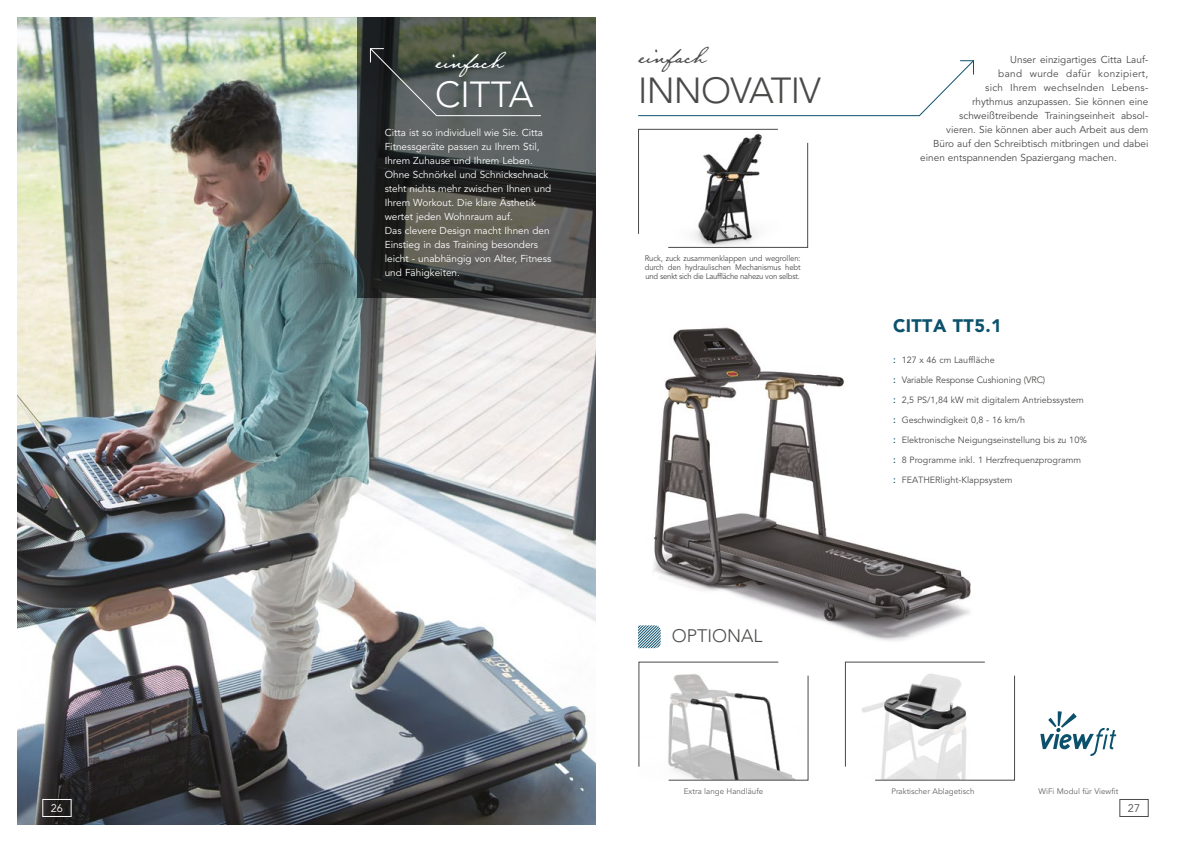
<style>
.page{position:relative;width:1191px;height:842px;background:#fff}
.page>*{position:absolute;margin:0;border:0;box-sizing:border-box;transform-origin:0 0}
.t1{font:300 36px "Avenir LT Std";letter-spacing:-.02em;color:#4a4a49}
.t2{font:300 36px "Avenir LT Std";color:#fff}
.t3{font:34px "Emily Austin";color:#fff}
.t4{font:34px "Emily Austin";color:#4a4a49}
.t5{font:900 18px "Avenir LT Std";letter-spacing:.02em;color:#0b516c}
.t6{font:300 18px "Avenir LT Std";color:#4a4a49}
.t7{font:11px "Avenir LT Std";color:#fff}
.t8{font:11px "Avenir LT Std";color:#4a4a49}
.t9{font:10px/14px "Avenir LT Std";color:#fff}
.t10{font:10px "Avenir LT Std";color:#4a4a49}
.t11{font:10px "Avenir LT Std";letter-spacing:.025em;color:#4a4a49}
.t12{font:10px "Avenir LT Std";letter-spacing:.035em;color:#4a4a49}
.t13{font:9.2px "Avenir LT Std";letter-spacing:-.01em;color:#4a4a49}
.t14{font:9px "Avenir LT Std";color:#4a4a49}
.t15{font:8px/9px "Avenir LT Std";letter-spacing:-.03em;color:#4a4a49;text-align:justify;scale:.96 1}
.t16{font:8px "Avenir LT Std";color:#646363}
.s1{font-weight:500;font-size:10px;color:#0b516c}
</style>
<div class="page">
<img style="left:17px;top:17px;width:578px;height:808px">
<svg style="left:357px;top:17px;width:238px;height:281px"></svg>
<svg style="left:369px;top:48px;width:172px;height:69px"></svg>
<img style="left:653px;top:327px;width:318px;height:318px">
<svg style="left:638px;top:625px;width:22px;height:23px"></svg>
<svg style="left:1040px;top:711px;width:76px;height:45px"></svg>
<svg style="left:638px;top:60px;width:336px;height:57px"></svg>
<svg style="left:638px;top:128px;width:170px;height:120px"></svg>
<svg style="left:638px;top:661px;width:171px;height:120px"></svg>
<svg style="left:844px;top:661px;width:171px;height:120px"></svg>
<div style="left:43px;top:799px;width:28px;height:18px;border:1px solid #fff"></div>
<div style="left:1119px;top:799px;width:29px;height:18px;border:1px solid #4a4a49"></div>
<h2 class="t3" style="left:435px;top:35px;width:69px">einfach</h2>
<h1 class="t2" style="left:435px;top:74px;width:100px">CITTA</h1>
<p class="t9" style="left:385px;top:126px;width:168px">Citta ist so individuell wie Sie. Citta Fitnessgeräte passen zu Ihrem Stil, Ihrem Zuhause und Ihrem Leben.<br>Ohne Schnörkel und Schnickschnack steht nichts mehr zwischen Ihnen und Ihrem Workout. Die klare Ästhetik wertet jeden Wohnraum auf.<br>Das clevere Design macht Ihnen den Einstieg in das Training besonders leicht - unabhängig von Alter, Fitness und Fähigkeiten.</p>
<h2 class="t4" style="left:638px;top:31px;width:69px">einfach</h2>
<h1 class="t1" style="left:638px;top:69px;width:184px">INNOVATIV</h1>
<p class="t15" style="left:645px;top:254px;width:164px">Ruck, zuck zusammenklappen und wegrollen: durch den hydraulischen Mechanismus hebt und senkt sich die Lauffläche nahezu von selbst.</p>
<h3 class="t6" style="left:671px;top:625px;width:92px">OPTIONAL</h3>
<p class="t10" style="left:1010px;top:54px;width:140px">Unser einzigartiges Citta Lauf-</p>
<p class="t12" style="left:998px;top:68px;width:152px">band wurde dafür konzipiert,</p>
<p class="t11" style="left:985px;top:82px;width:164px">sich Ihrem wechselnden Lebens-</p>
<p class="t10" style="left:972px;top:96px;width:177px">rhythmus anzupassen. Sie können eine</p>
<p class="t10" style="left:959px;top:110px;width:191px">schweißtreibende Trainingseinheit absol-</p>
<p class="t10" style="left:946px;top:124px;width:204px">vieren. Sie können aber auch Arbeit aus dem</p>
<p class="t10" style="left:933px;top:138px;width:217px">Büro auf den Schreibtisch mitbringen und dabei</p>
<p class="t10" style="left:920px;top:152px;width:198px">einen entspannenden Spaziergang machen.</p>
<h3 class="t5" style="left:893px;top:314px;width:110px">CITTA TT5.1</h3>
<p class="t14" style="left:893px;top:354px;width:103px"><span class="s1">:</span> 127 x 46 cm Lauffläche</p>
<p class="t13" style="left:893px;top:374px;width:153px"><span class="s1">:</span> Variable Response Cushioning (VRC)</p>
<p class="t14" style="left:893px;top:394px;width:192px"><span class="s1">:</span> 2,5 PS/1,84 kW mit digitalem Antriebssystem</p>
<p class="t14" style="left:893px;top:414px;width:133px"><span class="s1">:</span> Geschwindigkeit 0,8 - 16 km/h</p>
<p class="t14" style="left:893px;top:434px;width:195px"><span class="s1">:</span> Elektronische Neigungseinstellung bis zu 10%</p>
<p class="t14" style="left:893px;top:454px;width:189px"><span class="s1">:</span> 8 Programme inkl. 1 Herzfrequenzprogramm</p>
<p class="t14" style="left:893px;top:474px;width:121px"><span class="s1">:</span> FEATHERlight-Klappsystem</p>
<p class="t16" style="left:684px;top:787px;width:81px">Extra lange Handläufe</p>
<p class="t16" style="left:891px;top:787px;width:85px">Praktischer Ablagetisch</p>
<p class="t16" style="left:1038px;top:787px;width:81px">WiFi Modul für Viewfit</p>
<p class="t7" style="left:51px;top:802px;width:14px">26</p>
<p class="t8" style="left:1127px;top:802px;width:14px">27</p>
</div>
